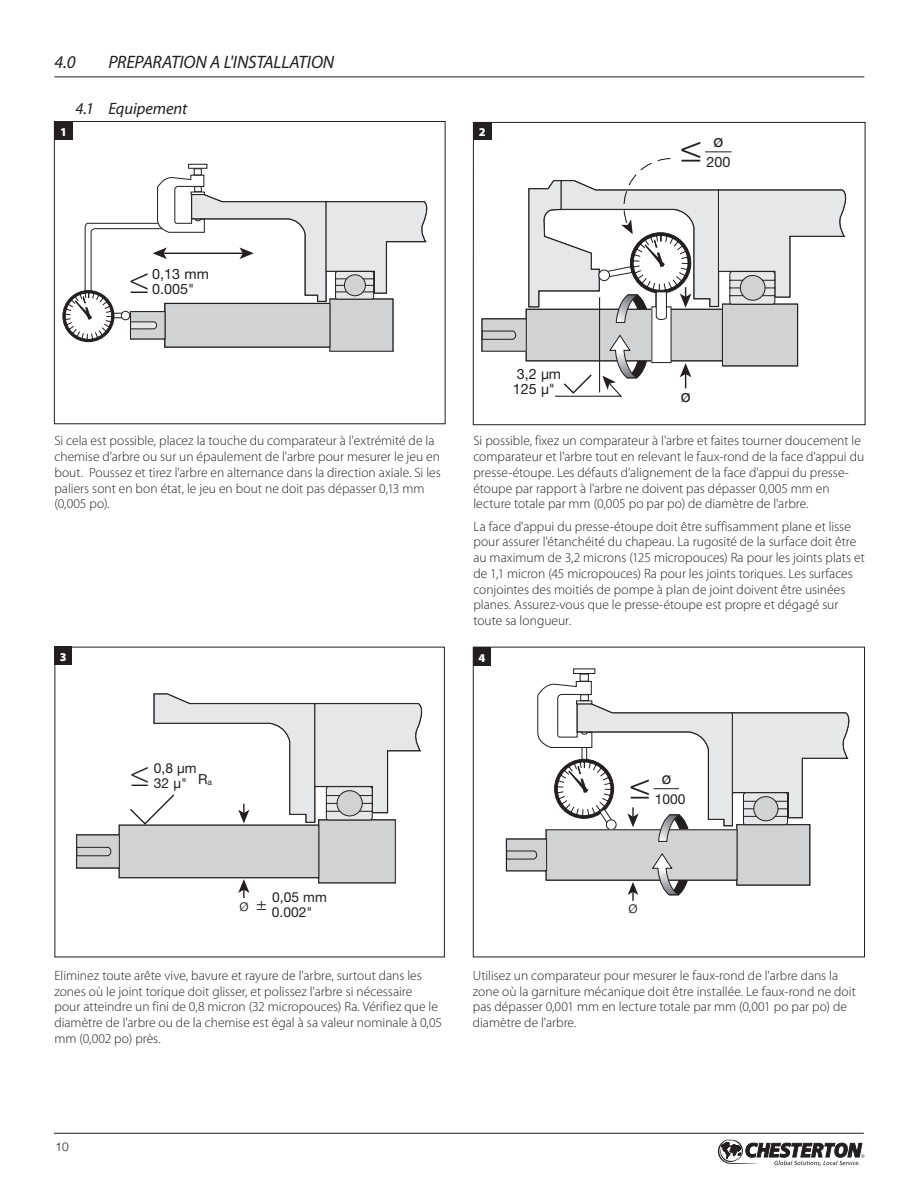
<style>
.page{position:relative;width:918px;height:1188px;background:#fff}
.page>*{position:absolute;margin:0;border:0;box-sizing:border-box;transform-origin:0 0}
.t1{font:300 37.2px "Helvetica Neue CE";color:#231f20}
.t2{font:300 condensed 37.2px "Myriad Pro";color:#231f20}
.t3{font:300 condensed 35.85px "Myriad Pro";color:#231f20}
.t4{font:300 35.85px "Helvetica Neue CE";color:#231f20}
.t5{font:italic 18px "Myriad Pro";letter-spacing:-.01em;color:#231f20}
.t6{font:17.25px "Helvetica Neue";color:#231f20}
.t7{font:italic 16.5px "Myriad Pro";letter-spacing:-.005em;color:#231f20}
.t8{font:300 16.5px "Helvetica Neue CE";color:#231f20}
.t9{font:16.5px "Helvetica Neue";color:#231f20}
.t10{font:14.4px "Helvetica Neue CE";color:#231f20}
.t11{font:14.25px "Helvetica Neue CE";color:#231f20}
.t12{font:14.25px "Helvetica Neue";color:#231f20}
.t13{font:13.8px "Helvetica Neue CE";color:#231f20}
.t14{font:13.8px "Helvetica Neue";color:#231f20}
.t15{font:300 13.5px/15.8px "Myriad Pro";color:#231f20}
.t16{font:900 12px "Myriad Pro";color:#fff}
.t17{font:300 12px "Helvetica Neue LT Std";color:#231f20}
.s1{font-size:18px}
</style>
<div class="page">
<hr style="left:54px;top:1133px;width:810px;height:1px;background:#231f20">
<svg style="left:718px;top:1139px;width:146px;height:27px"></svg>
<hr style="left:54px;top:76px;width:810px;height:1px;background:#231f20">
<div style="left:473px;top:122px;width:18px;height:18px;background:#231f20"></div>
<svg style="left:481px;top:151px;width:365px;height:246px"></svg>
<div style="left:473px;top:122px;width:392px;height:303px;border:1px solid #231f20"></div>
<svg style="left:64px;top:164px;width:363px;height:188px"></svg>
<div style="left:54px;top:121px;width:392px;height:303px;border:1px solid #231f20"></div>
<div style="left:54px;top:122px;width:19px;height:18px;background:#231f20"></div>
<svg style="left:76px;top:824px;width:320px;height:60px"></svg>
<div style="left:76px;top:835px;width:46px;height:33px;background:#d1d2d4"></div>
<div style="left:319px;top:820px;width:76px;height:63px;background:#d1d2d4"></div>
<div style="left:318px;top:820px;width:78px;height:63px;border:1px solid #231f20"></div>
<svg style="left:76px;top:824px;width:36px;height:32px"></svg>
<div style="left:119px;top:825px;width:200px;height:53px;background:#d1d2d4"></div>
<div style="left:119px;top:825px;width:200px;height:53px;border:1px solid #231f20"></div>
<svg style="left:238px;top:879px;width:11px;height:19px"></svg>
<svg style="left:129px;top:693px;width:293px;height:133px"></svg>
<div style="left:54px;top:647px;width:18px;height:18px;background:#231f20"></div>
<div style="left:573px;top:669px;width:22px;height:5px;border:1px solid #231f20"></div>
<div style="left:580px;top:674px;width:9px;height:8px;background:#fff;border:1px solid #231f20"></div>
<svg style="left:506px;top:681px;width:343px;height:220px"></svg>
<div style="left:473px;top:647px;width:392px;height:310px;border:1px solid #231f20"></div>
<div style="left:473px;top:648px;width:18px;height:18px;background:#231f20"></div>
<h3 class="t5" style="left:54px;top:50px;width:23px">4.0</h3>
<h3 class="t5" style="left:108px;top:50px;width:227px">PREPARATION A L'INSTALLATION</h3>
<p class="t7" style="left:75px;top:98px;width:113px">4.1 Equipement</p>
<p class="t16" style="left:60px;top:124px;width:8px">1</p>
<p class="t16" style="left:479px;top:124px;width:8px">2</p>
<p class="t6" style="left:714px;top:131px;width:11px">ø</p>
<h1 class="t1" style="left:680px;top:125px;width:24px">≤</h1>
<p class="t12" style="left:707px;top:154px;width:25px">200</p>
<p class="t10" style="left:152px;top:265px;width:58px">0,13 mm</p>
<h1 class="t2" style="left:128px;top:261px;width:24px">≤</h1>
<p class="t10" style="left:152px;top:281px;width:43px">0.005"</p>
<p class="t15" style="left:54px;top:433px;width:388px">Si cela est possible, placez la touche du comparateur à l'extrémité de la chemise d'arbre ou sur un épaulement de l'arbre pour mesurer le jeu en bout. Poussez et tirez l'arbre en alternance dans la direction axiale. Si les paliers sont en bon état, le jeu en bout ne doit pas dépasser 0,13 mm (0,005 po).</p>
<p class="t16" style="left:60px;top:649px;width:8px">3</p>
<p class="t11" style="left:517px;top:365px;width:46px">3,2 µm</p>
<p class="t11" style="left:513px;top:380px;width:44px">125 µ"</p>
<p class="t6" style="left:681px;top:385px;width:11px">ø</p>
<p class="t15" style="left:473px;top:433px;width:392px">Si possible, fixez un comparateur à l'arbre et faites tourner doucement le comparateur et l'arbre tout en relevant le faux-rond de la face d'appui du presse-étoupe. Les défauts d'alignement de la face d'appui du presse&shy;étoupe par rapport à l'arbre ne doivent pas dépasser 0,005 mm en lecture totale par mm (0,005 po par po) de diamètre de l'arbre.</p>
<p class="t15" style="left:473px;top:518px;width:393px">La face d'appui du presse-étoupe doit être suffisamment plane et lisse pour assurer l'étanchéité du chapeau. La rugosité de la surface doit être au maximum de 3,2 microns (125 micropouces) Ra pour les joints plats et de 1,1 micron (45 micropouces) Ra pour les joints toriques. Les surfaces conjointes des moitiés de pompe à plan de joint doivent être usinées planes. Assurez-vous que le presse-étoupe est propre et dégagé sur toute sa longueur.</p>
<p class="t16" style="left:478px;top:649px;width:8px">4</p>
<p class="t13" style="left:154px;top:760px;width:44px">0,8 µm</p>
<h2 class="t3" style="left:129px;top:755px;width:23px">≤</h2>
<p class="t13" style="left:198px;top:771px;width:15px">R<sub>a</sub></p>
<p class="t13" style="left:154px;top:774px;width:35px">32 µ"</p>
<p class="t13" style="left:272px;top:889px;width:56px">0,05 mm</p>
<p class="t8" style="left:239px;top:895px;width:29px">ø <span class="s1">±</span></p>
<p class="t13" style="left:272px;top:904px;width:42px">0.002"</p>
<p class="t9" style="left:662px;top:769px;width:11px">ø</p>
<h2 class="t4" style="left:629px;top:763px;width:23px">≤</h2>
<p class="t14" style="left:655px;top:790px;width:32px">1000</p>
<p class="t8" style="left:629px;top:897px;width:11px">ø</p>
<p class="t15" style="left:54px;top:967px;width:389px">Eliminez toute arête vive, bavure et rayure de l'arbre, surtout dans les zones où le joint torique doit glisser, et polissez l'arbre si nécessaire<br>pour atteindre un fini de 0,8 micron (32 micropouces) Ra. Vérifiez que le diamètre de l'arbre ou de la chemise est égal à sa valeur nominale à 0,05 mm (0,002 po) près.</p>
<p class="t15" style="left:473px;top:967px;width:384px">Utilisez un comparateur pour mesurer le faux-rond de l'arbre dans la zone où la garniture mécanique doit être installée. Le faux-rond ne doit pas dépasser 0,001 mm en lecture totale par mm (0,001 po par po) de diamètre de l'arbre.</p>
<p class="t17" style="left:56px;top:1139px;width:15px">10</p>
</div>
